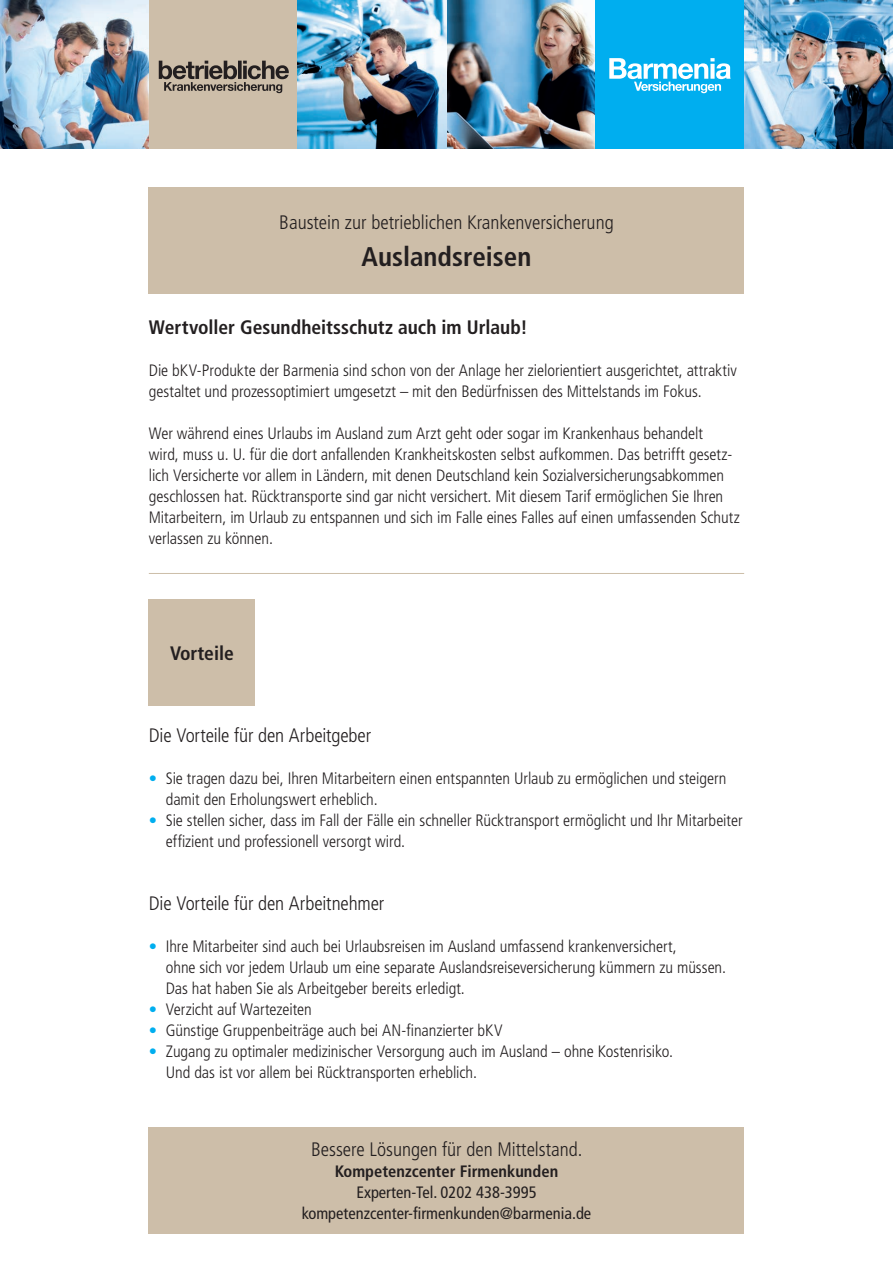
<style>
.page{position:relative;width:893px;height:1263px;background:#fff}
.page>*{position:absolute;margin:0;border:0;box-sizing:border-box;transform-origin:0 0}
.t1{font:700 condensed 27px "Frutiger LT Std";color:#231f20}
.t2{font:300 condensed 19.5px "Frutiger LT Std";color:#231f20}
.t3{font:700 condensed 19.5px "Frutiger LT Std";color:#231f20}
.t4{font:300 condensed 16.5px/21px "Frutiger LT Std";letter-spacing:-.005em;color:#231f20}
.t5{font:condensed 16.5px/21px "Frutiger LT Std";color:#231f20;text-align:center}
.t6{font:700 condensed 16.5px "Frutiger LT Std";color:#231f20}
.s1{color:#00aeef}
</style>
<div class="page">
<div style="left:149px;top:1127px;width:595px;height:106px;background:#cdbea9"></div>
<div style="left:149px;top:187px;width:595px;height:106px;background:#cdbea9"></div>
<hr style="left:149px;top:573px;width:595px;height:1px;background:#cdbea9">
<div style="left:149px;top:600px;width:106px;height:106px;background:#cdbea9"></div>
<div style="left:149px;top:0;width:149px;height:149px;background:#cdbea9"></div>
<svg style="left:159px;top:61px;width:130px;height:32px"></svg>
<img style="left:744px;top:0;width:149px;height:149px">
<img style="left:298px;top:0;width:297px;height:149px">
<img style="left:0;top:0;width:149px;height:149px">
<div style="left:595px;top:0;width:149px;height:149px;background:#00aeef"></div>
<svg style="left:609px;top:58px;width:122px;height:35px"></svg>
<p class="t2" style="left:279px;top:211px;width:336px">Baustein zur betrieblichen Krankenversicherung</p>
<h1 class="t1" style="left:362px;top:241px;width:171px">Auslandsreisen</h1>
<p class="t3" style="left:149px;top:315px;width:380px">Wertvoller Gesundheitsschutz auch im Urlaub!</p>
<p class="t4" style="left:149px;top:360px;width:590px">Die bKV-Produkte der Barmenia sind schon von der Anlage her zielorientiert ausgerichtet, attraktiv gestaltet und prozessoptimiert umgesetzt – mit den Bedürfnissen des Mittelstands im Fokus.</p>
<p class="t4" style="left:149px;top:423px;width:592px">Wer während eines Urlaubs im Ausland zum Arzt geht oder sogar im Krankenhaus behandelt<br>wird, muss u. U. für die dort anfallenden Krankheitskosten selbst aufkommen. Das betrifft gesetz&shy;lich Versicherte vor allem in Ländern, mit denen Deutschland kein Sozialversicherungsabkommen geschlossen hat. Rücktransporte sind gar nicht versichert. Mit diesem Tarif ermöglichen Sie Ihren Mitarbeitern, im Urlaub zu entspannen und sich im Falle eines Falles auf einen umfassenden Schutz verlassen zu können.</p>
<p class="t3" style="left:170px;top:642px;width:65px">Vorteile</p>
<p class="t2" style="left:149px;top:724px;width:224px">Die Vorteile für den Arbeitgeber</p>
<p class="t4" style="left:166px;top:768px;width:562px;text-indent:-17px"><span class="s1">•</span> Sie tragen dazu bei, Ihren Mitarbeitern einen entspannten Urlaub zu ermöglichen und steigern damit den Erholungswert erheblich.</p>
<p class="t4" style="left:166px;top:810px;width:578px;text-indent:-17px"><span class="s1">•</span> Sie stellen sicher, dass im Fall der Fälle ein schneller Rücktransport ermöglicht und Ihr Mitarbeiter effizient und professionell versorgt wird.</p>
<p class="t2" style="left:149px;top:892px;width:237px">Die Vorteile für den Arbeitnehmer</p>
<p class="t4" style="left:166px;top:936px;width:562px;text-indent:-17px"><span class="s1">•</span> Ihre Mitarbeiter sind auch bei Urlaubsreisen im Ausland umfassend krankenversichert,<br>ohne sich vor jedem Urlaub um eine separate Auslandsreiseversicherung kümmern zu müssen.<br>Das hat haben Sie als Arbeitgeber bereits erledigt.</p>
<p class="t4" style="left:149px;top:999px;width:164px"><span class="s1">•</span> Verzicht auf Wartezeiten</p>
<p class="t4" style="left:149px;top:1020px;width:355px"><span class="s1">•</span> Günstige Gruppenbeiträge auch bei AN-finanzierter bKV</p>
<p class="t4" style="left:166px;top:1041px;width:509px;text-indent:-17px"><span class="s1">•</span> Zugang zu optimaler medizinischer Versorgung auch im Ausland – ohne Kostenrisiko.<br>Und das ist vor allem bei Rücktransporten erheblich.</p>
<p class="t2" style="left:311px;top:1138px;width:273px">Bessere Lösungen für den Mittelstand.</p>
<p class="t6" style="left:335px;top:1161px;width:225px">Kompetenzcenter Firmenkunden</p>
<p class="t5" style="left:302px;top:1182px;width:291px">Experten-Tel. 0202 438-3995 kompetenzcenter-firmenkunden@barmenia.de</p>
</div>
